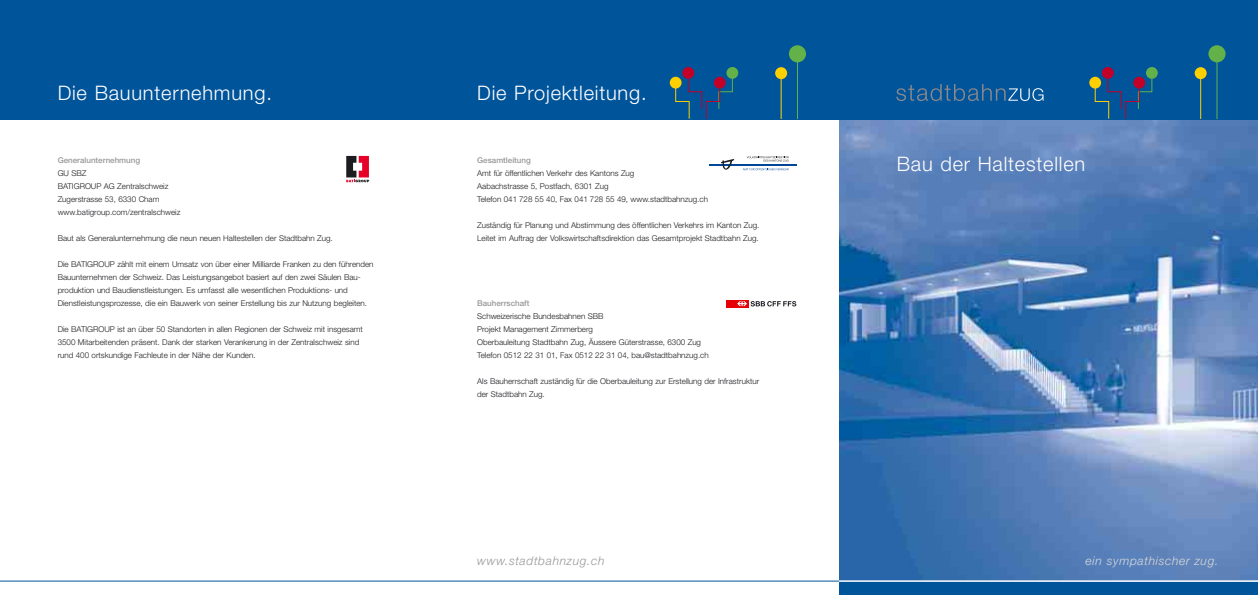
<style>
.page{position:relative;width:1258px;height:595px;background:#fff}
.page>*{position:absolute;margin:0;border:0;box-sizing:border-box;transform-origin:0 0}
.t1{font:300 20px "Helvetica Neue";letter-spacing:.04em;color:#fff}
.t2{font:italic 300 12px "Helvetica Neue";letter-spacing:.055em;color:#d8dadc}
.t3{font:italic 300 12px "Helvetica Neue";letter-spacing:.055em;color:#97979b}
.t4{font:300 8px/13px "Helvetica Neue";color:#1b1c20}
.t5{font:500 8px "Helvetica Neue";color:#97979b}
</style>
<div class="page">
<hr style="left:0;top:581px;width:840px;height:1px;background:#00549a">
<div style="left:839px;top:575px;width:419px;height:20px;background:#00549a"></div>
<img style="left:839px;top:119px;width:419px;height:462px">
<div style="left:0;top:0;width:1258px;height:119px;background:#00549a"></div>
<svg style="left:896px;top:84px;width:148px;height:17px"></svg>
<div style="left:1102px;top:67px;width:12px;height:12px;background:#c20028;border-radius:50%"></div>
<div style="left:1146px;top:67px;width:12px;height:12px;background:#63b249;border-radius:50%"></div>
<div style="left:1089px;top:77px;width:12px;height:12px;background:#ffd000;border-radius:50%"></div>
<svg style="left:1095px;top:72px;width:57px;height:47px"></svg>
<div style="left:1208px;top:45px;width:18px;height:17px;background:#63b249;border-radius:50%"></div>
<hr style="left:1217px;top:54px;width:1px;height:65px;background:#63b249">
<div style="left:1195px;top:67px;width:12px;height:12px;background:#ffd000;border-radius:50%"></div>
<hr style="left:1200px;top:73px;width:1px;height:46px;background:#ffd000">
<hr style="left:839px;top:581px;width:419px;height:1px;background:#fff">
<svg style="left:743px;top:168px;width:46px;height:2px"></svg>
<svg style="left:747px;top:156px;width:42px;height:6px"></svg>
<hr style="left:709px;top:164px;width:87px;height:2px;background:#004798">
<svg style="left:721px;top:159px;width:13px;height:11px"></svg>
<div style="left:726px;top:300px;width:22px;height:7px;background:#e60005"></div>
<svg style="left:737px;top:301px;width:59px;height:5px"></svg>
<svg style="left:346px;top:156px;width:23px;height:26px"></svg>
<div style="left:682px;top:67px;width:12px;height:12px;background:#c20028;border-radius:50%"></div>
<div style="left:726px;top:67px;width:12px;height:12px;background:#63b249;border-radius:50%"></div>
<div style="left:670px;top:77px;width:12px;height:12px;background:#ffd000;border-radius:50%"></div>
<svg style="left:675px;top:72px;width:58px;height:47px"></svg>
<div style="left:789px;top:45px;width:17px;height:17px;background:#63b249;border-radius:50%"></div>
<hr style="left:797px;top:54px;width:1px;height:65px;background:#63b249">
<div style="left:775px;top:67px;width:12px;height:12px;background:#ffd000;border-radius:50%"></div>
<hr style="left:781px;top:73px;width:1px;height:46px;background:#ffd000">
<h1 class="t1" style="left:58px;top:86px;width:216px">Die Bauunternehmung.</h1>
<p class="t5" style="left:58px;top:157px;width:84px">Generalunternehmung</p>
<p class="t4" style="left:58px;top:167px;width:124px">GU SBZ<br>BATIGROUP AG Zentralschweiz<br>Zugerstrasse 53, 6330 Cham www.batigroup.com/zentralschweiz</p>
<p class="t4" style="left:58px;top:232px;width:277px">Baut als Generalunternehmung die neun neuen Haltestellen der Stadtbahn Zug.</p>
<p class="t4" style="left:58px;top:258px;width:317px">Die BATIGROUP zählt mit einem Umsatz von über einer Milliarde Franken zu den führenden Bauunternehmen der Schweiz. Das Leistungsangebot basiert auf den zwei Säulen Bau&shy;produktion und Baudienstleistungen. Es umfasst alle wesentlichen Produktions- und Dienstleistungsprozesse, die ein Bauwerk von seiner Erstellung bis zur Nutzung begleiten.</p>
<p class="t4" style="left:58px;top:323px;width:307px">Die BATIGROUP ist an über 50 Standorten in allen Regionen der Schweiz mit insgesamt<br>3500 Mitarbeitenden präsent. Dank der starken Verankerung in der Zentralschweiz sind rund 400 ortskundige Fachleute in der Nähe der Kunden.</p>
<h1 class="t1" style="left:477px;top:86px;width:171px">Die Projektleitung.</h1>
<p class="t5" style="left:477px;top:157px;width:55px">Gesamtleitung</p>
<p class="t4" style="left:477px;top:167px;width:232px">Amt für öffentlichen Verkehr des Kantons Zug<br>Aabachstrasse 5, Postfach, 6301 Zug<br>Telefon 041 728 55 40, Fax 041 728 55 49, www.stadtbahnzug.ch</p>
<p class="t4" style="left:477px;top:219px;width:284px">Zuständig für Planung und Abstimmung des öffentlichen Verkehrs im Kanton Zug.<br>Leitet im Auftrag der Volkswirtschaftsdirektion das Gesamtprojekt Stadtbahn Zug.</p>
<p class="t5" style="left:477px;top:300px;width:54px">Bauherrschaft</p>
<p class="t4" style="left:477px;top:310px;width:233px">Schweizerische Bundesbahnen SBB<br>Projekt Management Zimmerberg<br>Oberbauleitung Stadtbahn Zug, Äussere Güterstrasse, 6300 Zug Telefon 0512 22 31 01, Fax 0512 22 31 04, bau@stadtbahnzug.ch</p>
<p class="t4" style="left:477px;top:375px;width:283px">Als Bauherrschaft zuständig für die Oberbauleitung zur Erstellung der Infrastruktur der Stadtbahn Zug.</p>
<h2 class="t3" style="left:477px;top:556px;width:129px">www.stadtbahnzug.ch</h2>
<h1 class="t1" style="left:897px;top:157px;width:190px">Bau der Haltestellen</h1>
<h2 class="t2" style="left:1086px;top:556px;width:134px">ein sympathischer zug.</h2>
</div>
